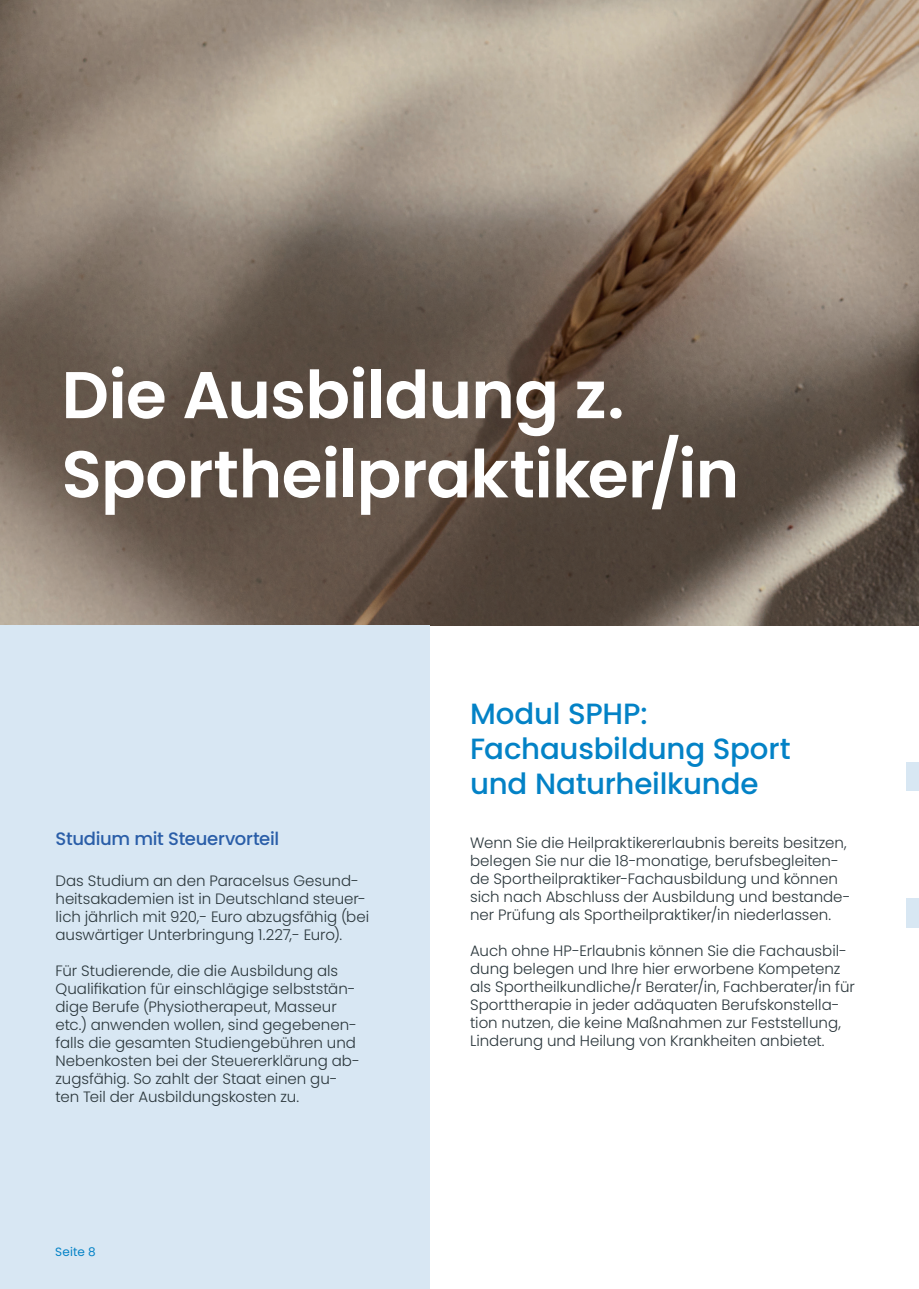
<style>
.page{position:relative;width:919px;height:1289px;background:#fff}
.page>*{position:absolute;margin:0;border:0;box-sizing:border-box;transform-origin:0 0}
.t1{font:600 66px/79.2px "Poppins";letter-spacing:-.015em;color:#fff}
.t2{font:500 29.25px/35.1px "Poppins";letter-spacing:-.01em;color:#0382c6}
.t3{font:500 18px "Poppins";letter-spacing:-.02em;color:#2a5ea8}
.t4{font:300 15px/18px "Poppins";color:#2b373c}
.t5{font:12px "Poppins";letter-spacing:.01em;color:#0382c6}
</style>
<div class="page">
<div style="left:906px;top:762px;width:12px;height:29px;background:#d8e7f3"></div>
<div style="left:906px;top:897px;width:12px;height:30px;background:#d8e7f3"></div>
<img style="left:0;top:0;width:918px;height:625px">
<div style="left:0;top:625px;width:429px;height:663px;background:#d8e7f3"></div>
<h1 class="t1" style="left:62px;top:356px;width:679px">Die Ausbildung z.<br>Sportheilpraktiker/in</h1>
<p class="t3" style="left:56px;top:828px;width:225px">Studium mit Steuervorteil</p>
<p class="t4" style="left:56px;top:871px;width:315px">Das Studium an den Paracelsus Gesund&shy;heitsakademien ist in Deutschland steuer&shy;lich jährlich mit 920,- Euro abzugsfähig (bei auswärtiger Unterbringung 1.227,- Euro).</p>
<p class="t4" style="left:56px;top:961px;width:306px">Für Studierende, die die Ausbildung als Qualifikation für einschlägige selbststän&shy;dige Berufe (Physiotherapeut, Masseur etc.) anwenden wollen, sind gegebenen&shy;falls die gesamten Studiengebühren und Nebenkosten bei der Steuererklärung ab&shy;zugsfähig. So zahlt der Staat einen gu&shy;ten Teil der Ausbildungskosten zu.</p>
<p class="t5" style="left:55px;top:1244px;width:42px">Seite 8</p>
<h2 class="t2" style="left:470px;top:696px;width:322px">Modul SPHP:<br>Fachausbildung Sport und Naturheilkunde</h2>
<p class="t4" style="left:470px;top:833px;width:382px">Wenn Sie die Heilpraktikererlaubnis bereits besitzen, belegen Sie nur die 18-monatige, berufsbegleiten&shy;de Sportheilpraktiker-Fachausbildung und können sich nach Abschluss der Ausbildung und bestande&shy;ner Prüfung als Sportheilpraktiker/in niederlassen.</p>
<p class="t4" style="left:470px;top:941px;width:386px">Auch ohne HP-Erlaubnis können Sie die Fachausbil&shy;dung belegen und Ihre hier erworbene Kompetenz als Sportheilkundliche/r Berater/in, Fachberater/in für Sporttherapie in jeder adäquaten Berufskonstella&shy;tion nutzen, die keine Maßnahmen zur Feststellung, Linderung und Heilung von Krankheiten anbietet.</p>
</div>
